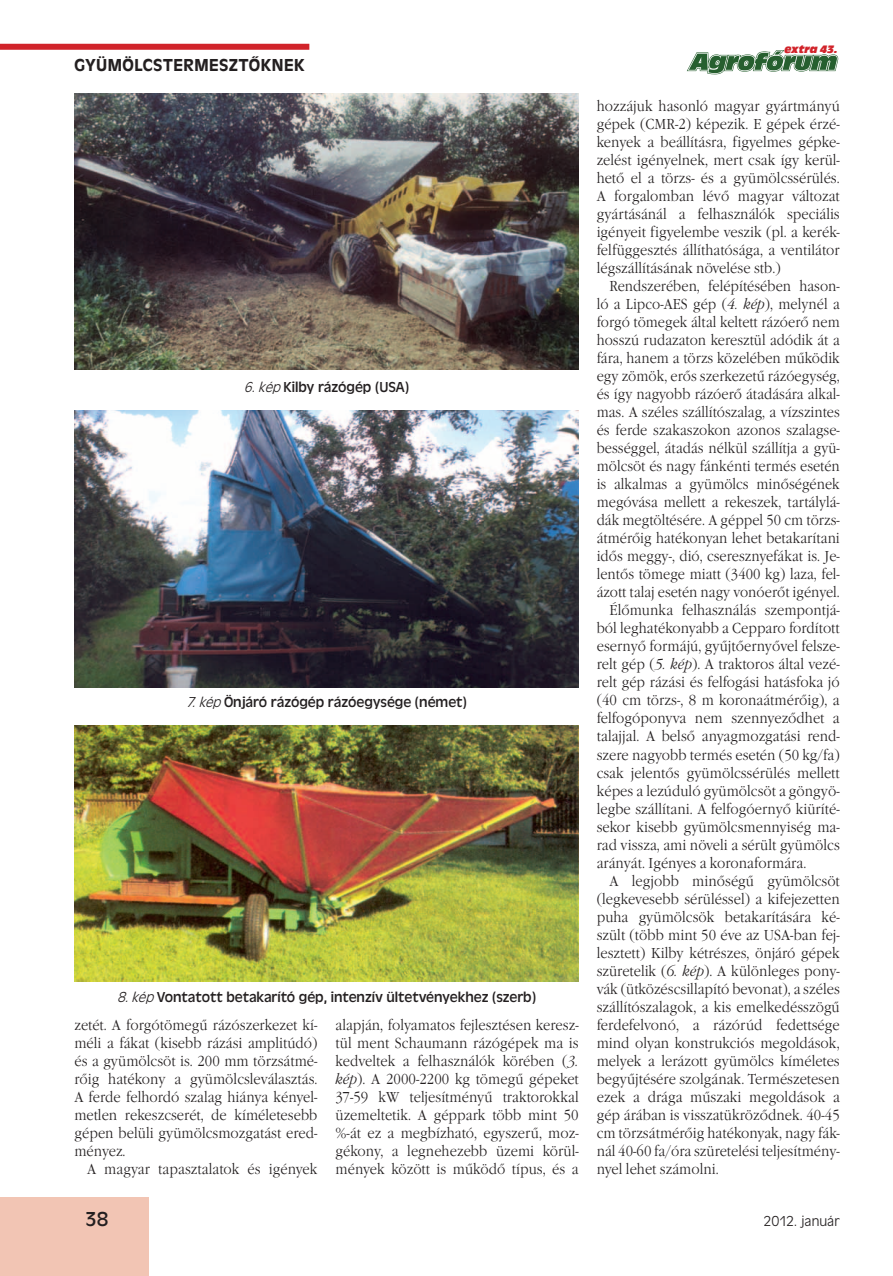
<style>
.page{position:relative;width:893px;height:1276px;background:#fff}
.page>*{position:absolute;margin:0;border:0;box-sizing:border-box;transform-origin:0 0}
.t1{font:21px "Antique Oli TCE";color:#231f20}
.t2{font:500 18px "Antique Oli TCE";letter-spacing:.02em;color:#231f20}
.t3{font:15px/18px "Garamond Itc TCE Ligh";letter-spacing:.005em;color:#231f20;text-align:justify;scale:.89 1}
.t4{font:15px "Garamond Itc TCE Ligh";letter-spacing:.005em;color:#231f20;scale:.88 1}
.t5{font:15px "Antique Oli TCE";letter-spacing:-.005em;color:#231f20}
.t6{font:15px "Antique Oli TCE Ligh";letter-spacing:.005em;color:#231f20}
.t7{font:11.25px "Antique Oli TCE Comp Ital";letter-spacing:.005em;color:#d1232a;scale:.94 1}
.s1{font-family:"Antique Oli TCE Ligh";font-style:italic}
.s2{font-family:"Garamond Itc TCE Ligh Ital"}
</style>
<div class="page">
<div style="left:0;top:44px;width:309px;height:6px;background:#d1232a"></div>
<svg style="left:687px;top:50px;width:151px;height:24px"></svg>
<div style="left:0;top:1197px;width:149px;height:79px;background:#f2c5b4"></div>
<img style="left:74px;top:410px;width:505px;height:277px">
<img style="left:74px;top:726px;width:505px;height:255px">
<img style="left:74px;top:93px;width:505px;height:276px">
<p class="t2" style="left:74px;top:58px;width:232px">GYÜMÖLCSTERMESZTŐKNEK</p>
<p class="t5" style="left:244px;top:381px;width:167px"><span class="s1">6.kép</span> Kilby rázógép (USA)</p>
<p class="t5" style="left:186px;top:696px;width:282px"><span class="s1">7.kép</span> Önjáró rázógép rázóegysége (német)</p>
<p class="t5" style="left:117px;top:991px;width:420px"><span class="s1">8.kép</span> Vontatott betakarító gép, intenzív ültetvényekhez (szerb)</p>
<p class="t3" style="left:74px;top:1016px;width:275px">zetét. A forgótömegű rázószerkezet kí&shy;méli a fákat (kisebb rázási amplitúdó) és a gyümölcsöt is. 200 mm törzsátmé&shy;rőig hatékony a gyümölcsleválasztás.<br>A ferde felhordó szalag hiánya kényel&shy;metlen rekeszcserét, de kíméletesebb gépen belüli gyümölcsmozgatást ered&shy;ményez.</p>
<p class="t3" style="left:87px;top:1160px;width:260px">A magyar tapasztalatok és igények</p>
<p class="t3" style="left:336px;top:1016px;width:275px">alapján, folyamatos fejlesztésen keresz&shy;tül ment Schaumann rázógépek ma is kedveltek a felhasználók körében (<span class="s2">3. kép</span>). A 2000-2200 kg tömegű gépeket 37-59 kW teljesítményű traktorokkal üzemeltetik. A géppark több mint 50 %-át ez a megbízható, egyszerű, moz&shy;gékony, a legnehezebb üzemi körül&shy;mények között is működő típus, és a</p>
<p class="t7" style="left:784px;top:45px;width:58px">extra 43.</p>
<p class="t3" style="left:597px;top:98px;width:275px">hozzájuk hasonló magyar gyártmányú gépek (CMR-2) képezik. E gépek érzé&shy;kenyek a beállításra, figyelmes gépke&shy;zelést igényelnek, mert csak így kerül&shy;hető el a törzs- és a gyümölcssérülés.<br>A forgalomban lévő magyar változat gyártásánál a felhasználók speciális igényeit figyelembe veszik (pl. a kerék&shy;felfüggesztés állíthatósága, a ventilátor légszállításának növelése stb.)</p>
<p class="t4" style="left:609px;top:280px;width:263px">Rendszerében, felépítésében hason-</p>
<p class="t4" style="left:597px;top:298px;width:278px">ló a Lipco-AES gép (<span class="s2">4. kép</span>), melynél a</p>
<p class="t4" style="left:597px;top:316px;width:278px">forgó tömegek által keltett rázóerő nem</p>
<p class="t4" style="left:597px;top:334px;width:278px">hosszú rudazaton keresztül adódik át a</p>
<p class="t4" style="left:597px;top:352px;width:278px">fára, hanem a törzs közelében működik</p>
<p class="t4" style="left:597px;top:370px;width:278px">egy zömök, erős szerkezetű rázóegység,</p>
<p class="t4" style="left:597px;top:388px;width:278px">és így nagyobb rázóerő átadására alkal-</p>
<p class="t4" style="left:597px;top:406px;width:278px">mas. A széles szállítószalag, a vízszintes</p>
<p class="t4" style="left:597px;top:424px;width:278px">és ferde szakaszokon azonos szalagse-</p>
<p class="t4" style="left:597px;top:442px;width:278px">bességgel, átadás nélkül szállítja a gyü-</p>
<p class="t4" style="left:597px;top:460px;width:278px">mölcsöt és nagy fánkénti termés esetén</p>
<p class="t4" style="left:597px;top:478px;width:278px">is alkalmas a gyümölcs minőségének</p>
<p class="t4" style="left:597px;top:496px;width:278px">megóvása mellett a rekeszek, tartálylá-</p>
<p class="t4" style="left:597px;top:514px;width:278px">dák megtöltésére. A géppel 50 cm törzs-</p>
<p class="t4" style="left:597px;top:532px;width:278px">átmérőig hatékonyan lehet betakarítani</p>
<p class="t4" style="left:597px;top:550px;width:278px">idős meggy-, dió, cseresznyefákat is. Je-</p>
<p class="t4" style="left:597px;top:568px;width:278px">lentős tömege miatt (3400 kg) laza, fel-</p>
<p class="t4" style="left:597px;top:586px;width:278px">ázott talaj esetén nagy vonóerőt igényel.</p>
<p class="t3" style="left:609px;top:602px;width:260px">Élőmunka felhasználás szempontjá-</p>
<p class="t3" style="left:597px;top:620px;width:275px">ból leghatékonyabb a Cepparo fordított</p>
<p class="t3" style="left:597px;top:638px;width:275px">esernyő formájú, gyűjtőernyővel felsze-</p>
<p class="t3" style="left:597px;top:656px;width:275px">relt gép (<span class="s2">5. kép</span>). A traktoros által vezé-</p>
<p class="t3" style="left:597px;top:674px;width:275px">relt gép rázási és felfogási hatásfoka jó</p>
<p class="t3" style="left:597px;top:692px;width:275px">(40 cm törzs-, 8 m koronaátmérőig), a</p>
<p class="t3" style="left:597px;top:710px;width:275px">felfogóponyva nem szennyeződhet a</p>
<p class="t3" style="left:597px;top:728px;width:275px">talajjal. A belső anyagmozgatási rend-</p>
<p class="t3" style="left:597px;top:746px;width:275px">szere nagyobb termés esetén (50 kg/fa)</p>
<p class="t3" style="left:597px;top:764px;width:275px">csak jelentős gyümölcssérülés mellett</p>
<p class="t3" style="left:597px;top:782px;width:275px">képes a lezúduló gyümölcsöt a göngyö-</p>
<p class="t3" style="left:597px;top:800px;width:275px">legbe szállítani. A felfogóernyő kiüríté-</p>
<p class="t3" style="left:597px;top:818px;width:275px">sekor kisebb gyümölcsmennyiség ma-</p>
<p class="t3" style="left:597px;top:836px;width:275px">rad vissza, ami növeli a sérült gyümölcs</p>
<p class="t3" style="left:597px;top:854px;width:237px">arányát. Igényes a koronaformára.</p>
<p class="t3" style="left:609px;top:872px;width:260px">A legjobb minőségű gyümölcsöt</p>
<p class="t3" style="left:597px;top:890px;width:275px">(legkevesebb sérüléssel) a kifejezetten</p>
<p class="t3" style="left:597px;top:908px;width:275px">puha gyümölcsök betakarítására ké-</p>
<p class="t3" style="left:597px;top:926px;width:275px">szült (több mint 50 éve az USA-ban fej-</p>
<p class="t3" style="left:597px;top:944px;width:275px">lesztett) Kilby kétrészes, önjáró gépek</p>
<p class="t3" style="left:597px;top:962px;width:275px">szüretelik (<span class="s2">6. kép</span>). A különleges pony-</p>
<p class="t3" style="left:597px;top:980px;width:275px">vák (ütközéscsillapító bevonat), a széles</p>
<p class="t3" style="left:597px;top:998px;width:275px">szállítószalagok, a kis emelkedésszögű</p>
<p class="t3" style="left:597px;top:1016px;width:275px">ferdefelvonó, a rázórúd fedettsége</p>
<p class="t3" style="left:597px;top:1034px;width:275px">mind olyan konstrukciós megoldások,</p>
<p class="t3" style="left:597px;top:1052px;width:275px">melyek a lerázott gyümölcs kíméletes</p>
<p class="t3" style="left:597px;top:1070px;width:275px">begyűjtésére szolgának. Természetesen</p>
<p class="t3" style="left:597px;top:1088px;width:275px">ezek a drága műszaki megoldások a</p>
<p class="t3" style="left:597px;top:1106px;width:275px">gép árában is visszatükröződnek. 40-45</p>
<p class="t3" style="left:597px;top:1124px;width:275px">cm törzsátmérőig hatékonyak, nagy fák-</p>
<p class="t3" style="left:597px;top:1142px;width:275px">nál 40-60 fa/óra szüretelési teljesítmény-</p>
<p class="t3" style="left:597px;top:1160px;width:139px">nyel lehet számolni.</p>
<h1 class="t1" style="left:85px;top:1210px;width:25px">38</h1>
<p class="t6" style="left:764px;top:1215px;width:78px">2012. január</p>
</div>
